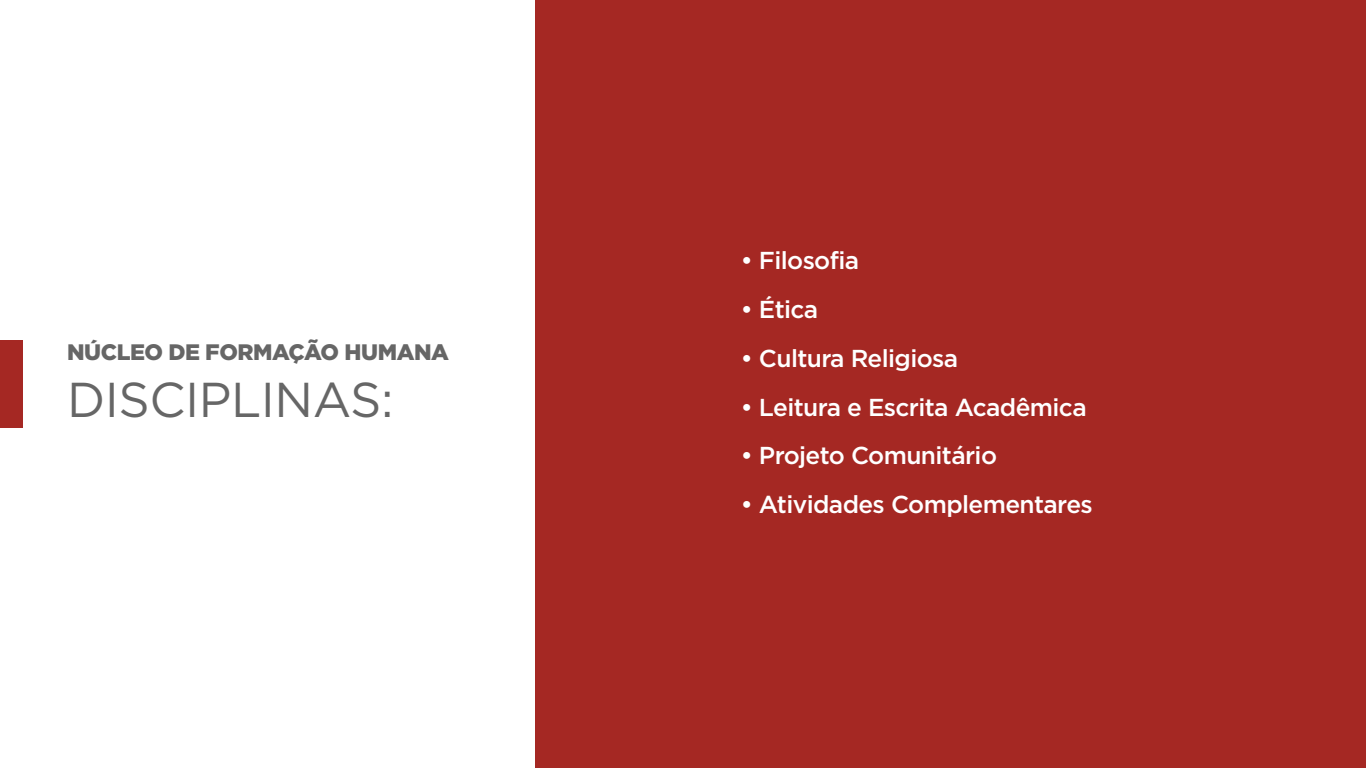
<style>
.page{position:relative;width:1366px;height:768px;background:#fff}
.page>*{position:absolute;margin:0;border:0;box-sizing:border-box;transform-origin:0 0}
.t1{font:48.9px "Gotham";letter-spacing:-.01em;color:#666}
.t2{font:500 24.5px "Gotham";letter-spacing:-.025em;color:#fff}
.t3{font:900 22.4px "Gotham";letter-spacing:-.02em;color:#666}
</style>
<div class="page">
<div style="left:535px;top:0;width:831px;height:768px;background:#a52823"></div>
<div style="left:0;top:340px;width:23px;height:88px;background:#a52823"></div>
<p class="t3" style="left:67px;top:337px;width:383px">NÚCLEO DE FORMAÇÃO HUMANA</p>
<h1 class="t1" style="left:67px;top:372px;width:328px">DISCIPLINAS:</h1>
<p class="t2" style="left:741px;top:244px;width:120px">• Filosofia</p>
<p class="t2" style="left:741px;top:293px;width:79px">• Ética</p>
<p class="t2" style="left:741px;top:342px;width:219px">• Cultura Religiosa</p>
<p class="t2" style="left:741px;top:391px;width:347px">• Leitura e Escrita Acadêmica</p>
<p class="t2" style="left:741px;top:440px;width:258px">• Projeto Comunitário</p>
<p class="t2" style="left:741px;top:489px;width:353px">• Atividades Complementares</p>
</div>
